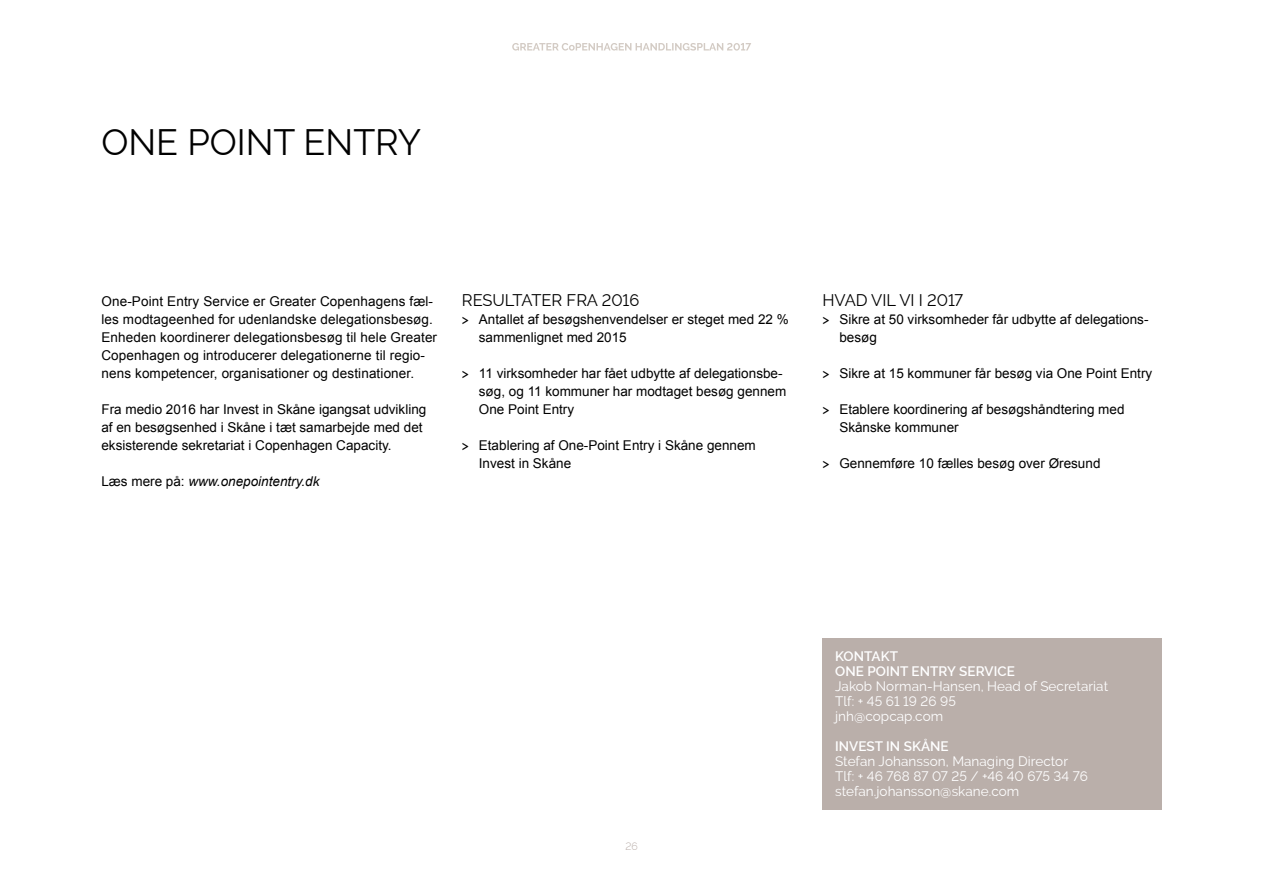
<style>
.page{position:relative;width:1263px;height:893px;background:#fff}
.page>*{position:absolute;margin:0;border:0;box-sizing:border-box;transform-origin:0 0}
.t1{font:36px "Raleway";color:#000}
.t2{font:16.5px "Raleway";color:#000}
.t3{font:13.5px/18px "Arial";color:#000}
.t4{font:13.5px/15px "Raleway";letter-spacing:.005em;color:#fff}
.t5{font:600 13.5px/15px "Raleway";letter-spacing:.005em;color:#fff}
.t6{font:italic 13.5px "Arial";color:#000}
.t7{font:300 10.5px "Raleway";color:#baafaa}
.s1{font-style:normal}
.s2{font-family:"Raleway";font-weight:500}
</style>
<div class="page">
<div style="left:822px;top:638px;width:339px;height:171px;background:#baafaa"></div>
<svg style="left:512px;top:43px;width:239px;height:8px"></svg>
<h1 class="t1" style="left:101px;top:122px;width:321px">ONE POINT ENTRY</h1>
<p class="t3" style="left:101px;top:292px;width:337px">One-Point Entry Service er Greater Copenhagens fæl&shy;les modtageenhed for udenlandske delegationsbesøg.<br>Enheden koordinerer delegationsbesøg til hele Greater Copenhagen og introducerer delegationerne til regio&shy;nens kompetencer, organisationer og destinationer.</p>
<p class="t3" style="left:101px;top:400px;width:326px">Fra medio 2016 har Invest in Skåne igangsat udvikling af en besøgsenhed i Skåne i tæt samarbejde med det eksisterende sekretariat i Copenhagen Capacity.</p>
<p class="t6" style="left:101px;top:473px;width:220px"><span class="s1">Læs mere på:</span> www.onepointentry.dk</p>
<p class="t2" style="left:462px;top:291px;width:179px">RESULTATER FRA 2016</p>
<p class="t3" style="left:479px;top:310px;width:311px;text-indent:-17px"><span class="s2">&gt;</span> Antallet af besøgshenvendelser er steget med 22 % sammenlignet med 2015</p>
<p class="t3" style="left:479px;top:364px;width:309px;text-indent:-17px"><span class="s2">&gt;</span> 11 virksomheder har fået udbytte af delegationsbe&shy;søg, og 11 kommuner har modtaget besøg gennem<br>One Point Entry</p>
<p class="t3" style="left:479px;top:436px;width:278px;text-indent:-17px"><span class="s2">&gt;</span> Etablering af One-Point Entry i Skåne gennem<br>Invest in Skåne</p>
<p class="t2" style="left:822px;top:291px;width:142px">HVAD VIL VI I 2017</p>
<p class="t3" style="left:839px;top:310px;width:311px;text-indent:-17px"><span class="s2">&gt;</span> Sikre at 50 virksomheder får udbytte af delegations&shy;besøg</p>
<p class="t3" style="left:822px;top:364px;width:331px"><span class="s2">&gt;</span> Sikre at 15 kommuner får besøg via One Point Entry</p>
<p class="t3" style="left:839px;top:400px;width:287px;text-indent:-17px"><span class="s2">&gt;</span> Etablere koordinering af besøgshåndtering med<br>Skånske kommuner</p>
<p class="t3" style="left:822px;top:454px;width:280px"><span class="s2">&gt;</span> Gennemføre 10 fælles besøg over Øresund</p>
<p class="t7" style="left:625px;top:841px;width:14px">26</p>
<p class="t5" style="left:835px;top:649px;width:181px">KONTAKT<br>ONE POINT ENTRY SERVICE</p>
<p class="t4" style="left:835px;top:679px;width:275px">Jakob Norman-Hansen, Head of Secretariat<br>Tlf: + 45 61 19 26 95<br>jnh@copcap.com</p>
<p class="t5" style="left:835px;top:739px;width:115px">INVEST IN SKÅNE</p>
<p class="t4" style="left:835px;top:754px;width:254px">Stefan Johansson, Managing Director<br>Tlf: + 46 768 87 07 25 / +46 40 675 34 76 stefan.johansson@skane.com</p>
</div>
